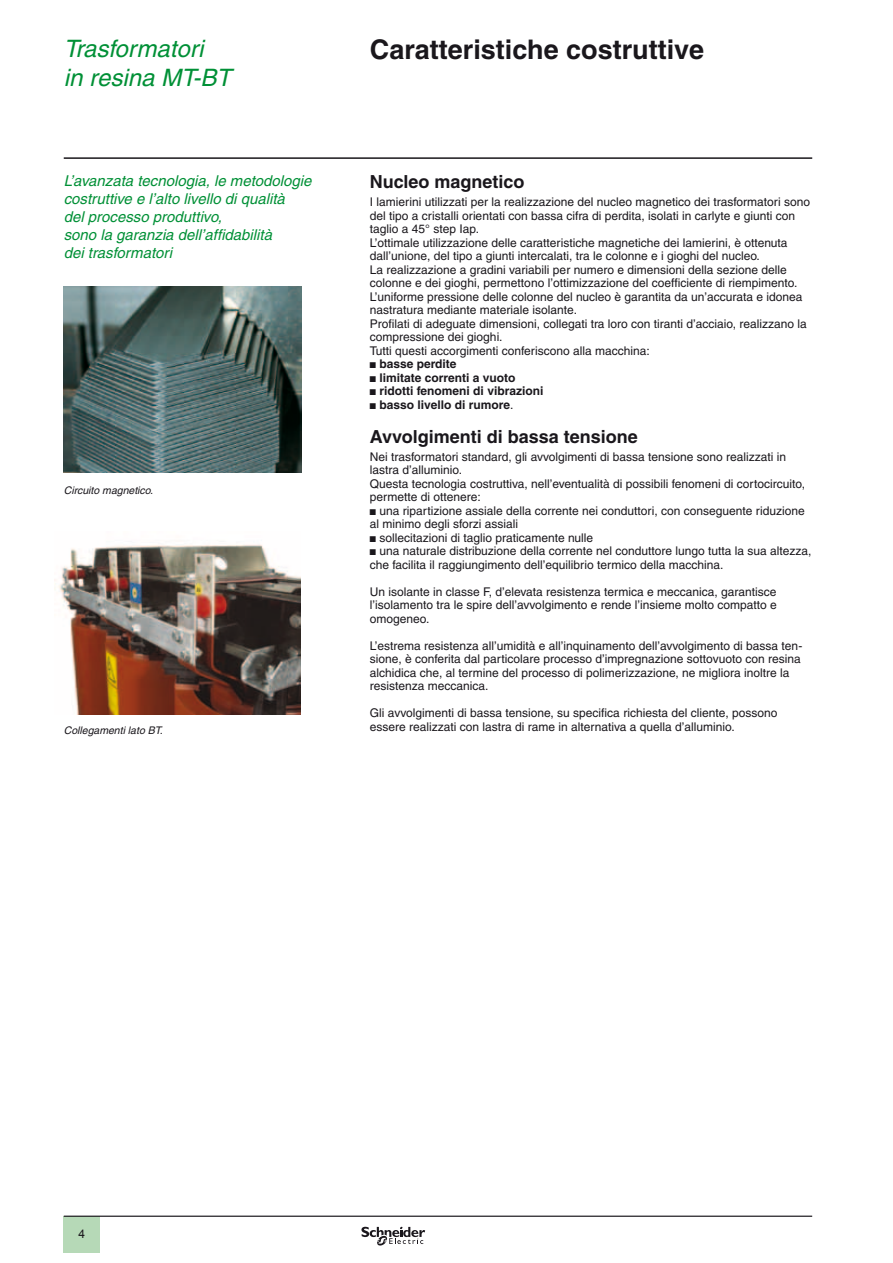
<style>
.page{position:relative;width:893px;height:1263px;background:#fff}
.page>*{position:absolute;margin:0;border:0;box-sizing:border-box;transform-origin:0 0}
.t1{font:700 27px "Helvetica";color:#1a171c}
.t2{font:italic 24px/28.8px "Helvetica";color:#009036}
.t3{font:700 18px "Helvetica";color:#1a171c}
.t4{font:italic 15px/18px "Helvetica";color:#009036}
.t5{font:12px/13.5px "Helvetica";color:#1a171c}
.t6{font:12px "Arial";color:#1a171c}
.t7{font:italic 10.5px "Helvetica";color:#1a171c}
.s1{font-family:"Graph Sch";font-size:10.5px}
.s2{font-weight:700}
</style>
<div class="page">
<hr style="left:64px;top:157px;width:748px;height:2px;background:#1a171c">
<div style="left:63px;top:1217px;width:37px;height:36px;background:#b6d9b7"></div>
<hr style="left:64px;top:1215px;width:748px;height:2px;background:#1a171c">
<svg style="left:361px;top:1226px;width:64px;height:20px"></svg>
<img style="left:64px;top:286px;width:238px;height:187px">
<img style="left:54px;top:544px;width:247px;height:170px">
<h2 class="t2" style="left:64px;top:34px;width:169px">Trasformatori<br>in resina MT-BT</h2>
<p class="t4" style="left:64px;top:172px;width:249px">L’avanzata tecnologia, le metodologie costruttive e l’alto livello di qualità<br>del processo produttivo,<br>sono la garanzia dell’affidabilità<br>dei trasformatori</p>
<p class="t7" style="left:64px;top:484px;width:91px">Circuito magnetico.</p>
<p class="t7" style="left:64px;top:725px;width:101px">Collegamenti lato BT.</p>
<h1 class="t1" style="left:370px;top:33px;width:336px">Caratteristiche costruttive</h1>
<h3 class="t3" style="left:370px;top:171px;width:156px">Nucleo magnetico</h3>
<p class="t5" style="left:370px;top:195px;width:442px">I lamierini utilizzati per la realizzazione del nucleo magnetico dei trasformatori sono del tipo a cristalli orientati con bassa cifra di perdita, isolati in carlyte e giunti con taglio a 45° step Iap.<br>L’ottimale utilizzazione delle caratteristiche magnetiche dei lamierini, è ottenuta dall’unione, del tipo a giunti intercalati, tra le colonne e i gioghi del nucleo.<br>La realizzazione a gradini variabili per numero e dimensioni della sezione delle colonne e dei gioghi, permettono l’ottimizzazione del coefficiente di riempimento.<br>L’uniforme pressione delle colonne del nucleo è garantita da un’accurata e idonea nastratura mediante materiale isolante.<br>Profilati di adeguate dimensioni, collegati tra loro con tiranti d’acciaio, realizzano la compressione dei gioghi.<br>Tutti questi accorgimenti conferiscono alla macchina:<br><span class="s1">b</span> <span class="s2">basse perdite<br></span><span class="s1">b</span> <span class="s2">limitate correnti a vuoto<br></span><span class="s1">b</span> <span class="s2">ridotti fenomeni di vibrazioni<br></span><span class="s1">b</span> <span class="s2">basso livello di rumore</span>.</p>
<h3 class="t3" style="left:370px;top:426px;width:269px">Avvolgimenti di bassa tensione</h3>
<p class="t5" style="left:370px;top:450px;width:443px">Nei trasformatori standard, gli avvolgimenti di bassa tensione sono realizzati in lastra d’alluminio.<br>Questa tecnologia costruttiva, nell’eventualità di possibili fenomeni di cortocircuito, permette di ottenere:<br><span class="s1">b</span> una ripartizione assiale della corrente nei conduttori, con conseguente riduzione al minimo degli sforzi assiali<br><span class="s1">b</span> sollecitazioni di taglio praticamente nulle<br><span class="s1">b</span> una naturale distribuzione della corrente nel conduttore lungo tutta la sua altezza, che facilita il raggiungimento dell’equilibrio termico della macchina.</p>
<p class="t5" style="left:370px;top:585px;width:408px;text-align:justify">Un isolante in classe F, d’elevata resistenza termica e meccanica, garantisce l’isolamento tra le spire dell’avvolgimento e rende l’insieme molto compatto e omogeneo.</p>
<p class="t5" style="left:370px;top:639px;width:434px">L’estrema resistenza all’umidità e all’inquinamento dell’avvolgimento di bassa ten&shy;sione, è conferita dal particolare processo d’impregnazione sottovuoto con resina alchidica che, al termine del processo di polimerizzazione, ne migliora inoltre la resistenza meccanica.</p>
<p class="t5" style="left:370px;top:706px;width:409px">Gli avvolgimenti di bassa tensione, su specifica richiesta del cliente, possono essere realizzati con lastra di rame in alternativa a quella d’alluminio.</p>
<p class="t6" style="left:79px;top:1225px;width:8px">4</p>
</div>
